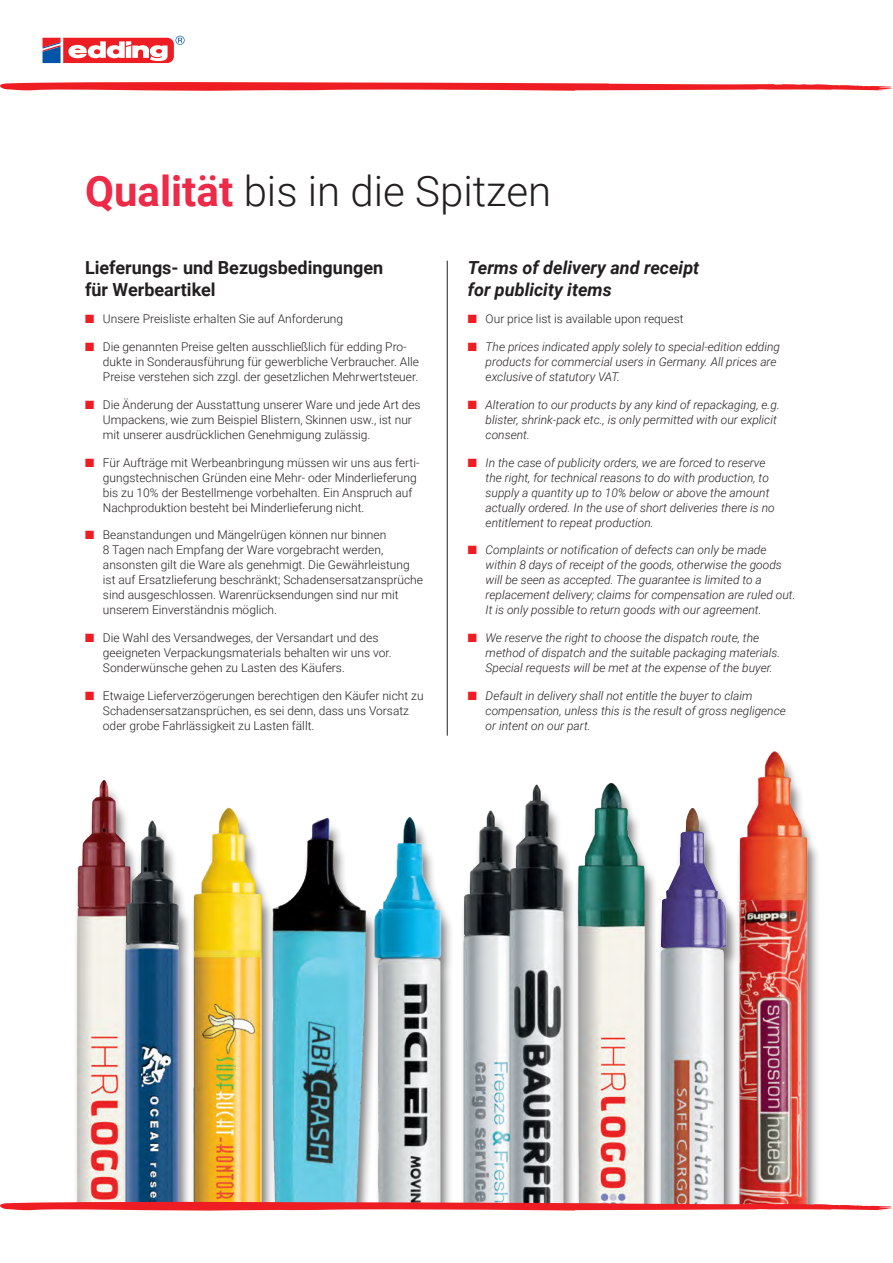
<style>
.page{position:relative;width:893px;height:1263px;background:#fff}
.page>*{position:absolute;margin:0;border:0;box-sizing:border-box;transform-origin:0 0}
.t1{font:300 42px "Roboto";color:#231f20}
.t2{font:700 18px/21.6px "Roboto";color:#231f20}
.t3{font:italic 700 18px/21.6px "Roboto";color:#231f20}
.t4{font:300 12px/15px "Roboto";color:#231f20}
.t5{font:italic 300 12px/15px "Roboto";color:#231f20}
.s1{font-weight:700;color:#ed2a47}
.s2{color:#ee1d23}
</style>
<div class="page">
<svg style="left:43px;top:36px;width:142px;height:27px"></svg>
<img style="left:580px;top:783px;width:75px;height:419px">
<img style="left:740px;top:751px;width:78px;height:451px">
<img style="left:192px;top:807px;width:56px;height:395px">
<img style="left:462px;top:811px;width:28px;height:391px">
<img style="left:401px;top:817px;width:50px;height:385px">
<div style="left:73px;top:785px;width:72px;height:478px;background:#fbfbfb"></div>
<img style="left:77px;top:780px;width:41px;height:422px">
<div style="left:121px;top:826px;width:71px;height:437px;background:#231f20;opacity:.6"></div>
<img style="left:106px;top:804px;width:76px;height:398px">
<img style="left:490px;top:784px;width:90px;height:418px">
<img style="left:248px;top:817px;width:153px;height:385px">
<div style="left:656px;top:812px;width:84px;height:451px;background:#231f20;opacity:.6"></div>
<img style="left:661px;top:808px;width:66px;height:394px">
<div style="left:0;top:1206px;width:893px;height:57px;background:#fff"></div>
<hr style="left:447px;top:261px;width:1px;height:474px;background:#231f20">
<svg style="left:0;top:1202px;width:893px;height:8px"></svg>
<svg style="left:0;top:82px;width:893px;height:9px"></svg>
<h1 class="t1" style="left:85px;top:161px;width:468px"><span class="s1">Qualität</span> bis in die Spitzen</h1>
<h2 class="t2" style="left:85px;top:256px;width:300px">Lieferungs- und Bezugsbedingungen für Werbeartikel</h2>
<p class="t4" style="left:85px;top:311px;width:260px"><span class="s2">■</span> Unsere Preisliste erhalten Sie auf Anforderung</p>
<p class="t4" style="left:103px;top:339px;width:318px;text-indent:-18px"><span class="s2">■</span> Die genannten Preise gelten ausschließlich für edding Pro&shy;dukte in Sonderausführung für gewerbliche Verbraucher. Alle<br>Preise verstehen sich zzgl. der gesetzlichen Mehrwertsteuer.</p>
<p class="t4" style="left:103px;top:397px;width:319px;text-indent:-18px"><span class="s2">■</span> Die Änderung der Ausstattung unserer Ware und jede Art des<br>Umpackens, wie zum Beispiel Blistern, Skinnen usw., ist nur mit unserer ausdrücklichen Genehmigung zulässig.</p>
<p class="t4" style="left:103px;top:454px;width:318px;text-indent:-18px"><span class="s2">■</span> Für Aufträge mit Werbeanbringung müssen wir uns aus ferti&shy;gungstechnischen Gründen eine Mehr- oder Minderlieferung bis zu 10% der Bestellmenge vorbehalten. Ein Anspruch auf Nachproduktion besteht bei Minderlieferung nicht.</p>
<p class="t4" style="left:103px;top:527px;width:322px;text-indent:-18px"><span class="s2">■</span> Beanstandungen und Mängelrügen können nur binnen<br>8 Tagen nach Empfang der Ware vorgebracht werden, ansonsten gilt die Ware als genehmigt. Die Gewährleistung ist auf Ersatzlieferung beschränkt; Schadensersatzansprüche sind ausgeschlossen. Warenrücksendungen sind nur mit unserem Einverständnis möglich.</p>
<p class="t4" style="left:103px;top:630px;width:290px;text-indent:-18px"><span class="s2">■</span> Die Wahl des Versandweges, der Versandart und des geeigneten Verpackungsmaterials behalten wir uns vor.<br>Sonderwünsche gehen zu Lasten des Käufers.</p>
<p class="t4" style="left:103px;top:688px;width:322px;text-indent:-18px"><span class="s2">■</span> Etwaige Lieferverzögerungen berechtigen den Käufer nicht zu<br>Schadensersatzansprüchen, es sei denn, dass uns Vorsatz oder grobe Fahrlässigkeit zu Lasten fällt.</p>
<h2 class="t3" style="left:468px;top:256px;width:233px">Terms of delivery and receipt for publicity items</h2>
<p class="t4" style="left:468px;top:311px;width:217px"><span class="s2">■</span> Our price list is available upon request</p>
<p class="t5" style="left:486px;top:339px;width:296px;text-indent:-18px"><span class="s2">■</span> The prices indicated apply solely to special-edition edding products for commercial users in Germany. All prices are exclusive of statutory VAT.</p>
<p class="t5" style="left:486px;top:397px;width:296px;text-indent:-18px"><span class="s2">■</span> Alteration to our products by any kind of repackaging, e.g. blister, shrink-pack etc., is only permitted with our explicit consent.</p>
<p class="t5" style="left:486px;top:454px;width:291px;text-indent:-18px"><span class="s2">■</span> In the case of publicity orders, we are forced to reserve the right, for technical reasons to do with production, to supply a quantity up to 10% below or above the amount actually ordered. In the use of short deliveries there is no entitlement to repeat production.</p>
<p class="t5" style="left:486px;top:542px;width:311px;text-indent:-18px"><span class="s2">■</span> Complaints or notification of defects can only be made within 8 days of receipt of the goods, otherwise the goods will be seen as accepted. The guarantee is limited to a replacement delivery; claims for compensation are ruled out.<br>It is only possible to return goods with our agreement.</p>
<p class="t5" style="left:486px;top:630px;width:296px;text-indent:-18px"><span class="s2">■</span> We reserve the right to choose the dispatch route, the method of dispatch and the suitable packaging materials.<br>Special requests will be met at the expense of the buyer.</p>
<p class="t5" style="left:486px;top:688px;width:302px;text-indent:-18px"><span class="s2">■</span> Default in delivery shall not entitle the buyer to claim compensation, unless this is the result of gross negligence or intent on our part.</p>
</div>
